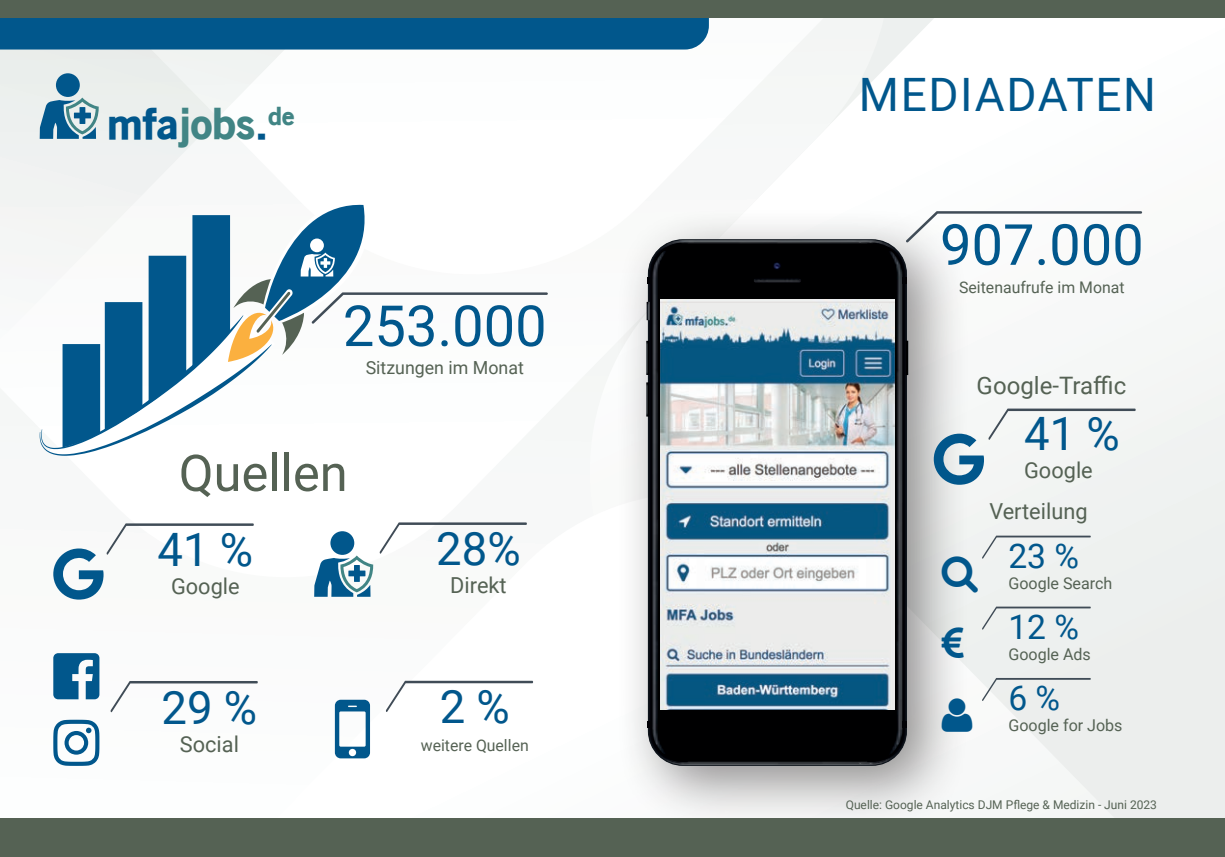
<style>
.page{position:relative;width:1225px;height:857px;background:#fff}
.page>*{position:absolute;margin:0;border:0;box-sizing:border-box;transform-origin:0 0}
.t1{font:56.6px "Roboto";color:#01578c}
.t2{font:50.6px "Roboto";color:#556254}
.t3{font:46px "Roboto";letter-spacing:.035em;color:#01578c}
.t4{font:900 42.6px "Old Sans";color:#01578c}
.t5{font:34px "Roboto";color:#01578c}
.t6{font:24px "Roboto";color:#556254}
.t7{font:22px "Roboto";color:#556254}
.t8{font:18px "Roboto";color:#556254}
.t9{font:16.2px "Roboto";color:#556254}
.t10{font:16px "Roboto";color:#556254}
.t11{font:12px "Roboto";color:#556254}
.s1{color:#418585}
</style>
<div class="page">
<svg style="left:972px;top:408px;width:253px;height:409px"></svg>
<svg style="left:0;top:49px;width:451px;height:146px"></svg>
<div style="left:613px;top:206px;width:359px;height:623px;background:#231f20;opacity:.5"></div>
<div style="left:652px;top:244px;width:250px;height:516px;background:#000001;border-radius:30px"></div>
<img style="left:646px;top:302px;width:3px;height:18px">
<img style="left:646px;top:340px;width:3px;height:35px">
<img style="left:646px;top:382px;width:3px;height:34px">
<svg style="left:905px;top:340px;width:3px;height:35px"></svg>
<img style="left:653px;top:753px;width:248px;height:11px">
<img style="left:656px;top:753px;width:243px;height:10px">
<img style="left:658px;top:753px;width:238px;height:10px">
<img style="left:662px;top:755px;width:230px;height:7px">
<img style="left:666px;top:757px;width:222px;height:5px">
<img style="left:671px;top:759px;width:213px;height:3px">
<img style="left:677px;top:761px;width:200px;height:1px">
<img style="left:653px;top:240px;width:248px;height:11px">
<img style="left:656px;top:241px;width:243px;height:10px">
<img style="left:658px;top:241px;width:238px;height:10px">
<img style="left:662px;top:242px;width:230px;height:7px">
<img style="left:666px;top:242px;width:222px;height:5px">
<img style="left:671px;top:242px;width:213px;height:3px">
<img style="left:677px;top:243px;width:200px;height:1px">
<img style="left:902px;top:275px;width:1px;height:453px">
<img style="left:888px;top:251px;width:14px;height:502px">
<img style="left:652px;top:251px;width:15px;height:502px">
<svg style="left:902px;top:277px;width:5px;height:7px"></svg>
<svg style="left:902px;top:720px;width:5px;height:7px"></svg>
<svg style="left:648px;top:720px;width:4px;height:7px"></svg>
<svg style="left:648px;top:277px;width:4px;height:7px"></svg>
<img style="left:754px;top:262px;width:47px;height:20px">
<svg style="left:906px;top:211px;width:236px;height:31px"></svg>
<svg style="left:379px;top:522px;width:148px;height:31px"></svg>
<svg style="left:110px;top:681px;width:148px;height:30px"></svg>
<svg style="left:386px;top:680px;width:147px;height:31px"></svg>
<svg style="left:982px;top:606px;width:108px;height:23px;background:#dee2e2"></svg>
<svg style="left:982px;top:677px;width:108px;height:23px;background:#dee1e1"></svg>
<svg style="left:40px;top:204px;width:508px;height:252px"></svg>
<img style="left:661px;top:299px;width:234px;height:410px">
<div style="left:0;top:817px;width:1225px;height:39px;background:#556254"></div>
<div style="left:0;top:17px;width:709px;height:32px;background:#01578c"></div>
<div style="left:0;top:0;width:1225px;height:17px;background:#556254"></div>
<div style="left:56px;top:73px;width:24px;height:24px;background:#01578c;border-radius:50%"></div>
<svg style="left:40px;top:97px;width:59px;height:42px;background:#679ab2"></svg>
<div style="left:330px;top:531px;width:24px;height:23px;background:#01578c;border-radius:50%"></div>
<svg style="left:314px;top:555px;width:59px;height:41px"></svg>
<svg style="left:106px;top:523px;width:148px;height:32px"></svg>
<svg style="left:933px;top:408px;width:202px;height:76px"></svg>
<svg style="left:941px;top:535px;width:149px;height:57px"></svg>
<svg style="left:941px;top:626px;width:22px;height:31px"></svg>
<svg style="left:941px;top:697px;width:31px;height:34px"></svg>
<h3 class="t4" style="left:107px;top:97px;width:189px">mfa<span class="s1">jobs</span>.<sup>de</sup></h3>
<h1 class="t1" style="left:343px;top:286px;width:205px">253.000</h1>
<h3 class="t8" style="left:366px;top:355px;width:160px">Sitzungen im Monat</h3>
<h2 class="t2" style="left:179px;top:437px;width:170px">Quellen</h2>
<h3 class="t3" style="left:158px;top:517px;width:97px">41 %</h3>
<h3 class="t7" style="left:171px;top:570px;width:70px">Google</h3>
<h3 class="t3" style="left:162px;top:674px;width:97px">29 %</h3>
<h3 class="t7" style="left:180px;top:728px;width:61px">Social</h3>
<h3 class="t3" style="left:436px;top:516px;width:86px">28%</h3>
<h3 class="t7" style="left:450px;top:569px;width:58px">Direkt</h3>
<h3 class="t3" style="left:440px;top:674px;width:72px">2 %</h3>
<h3 class="t10" style="left:421px;top:733px;width:109px">weitere Quellen</h3>
<h3 class="t3" style="left:859px;top:62px;width:299px">MEDIADATEN</h3>
<h1 class="t1" style="left:940px;top:205px;width:205px">907.000</h1>
<h3 class="t10" style="left:959px;top:276px;width:167px">Seitenaufrufe im Monat</h3>
<h3 class="t6" style="left:976px;top:368px;width:151px">Google-Traffic</h3>
<h3 class="t3" style="left:1024px;top:401px;width:97px">41 %</h3>
<h3 class="t7" style="left:1024px;top:454px;width:70px">Google</h3>
<h3 class="t7" style="left:989px;top:496px;width:100px">Verteilung</h3>
<h3 class="t5" style="left:1008px;top:532px;width:72px">23 %</h3>
<h3 class="t9" style="left:1008px;top:571px;width:105px">Google Search</h3>
<h3 class="t5" style="left:1008px;top:602px;width:72px">12 %</h3>
<h3 class="t9" style="left:1008px;top:642px;width:84px">Google Ads</h3>
<h3 class="t5" style="left:1008px;top:674px;width:53px">6 %</h3>
<h3 class="t9" style="left:1008px;top:713px;width:116px">Google for Jobs</h3>
<p class="t11" style="left:845px;top:796px;width:313px">Quelle: Google Analytics DJM Pflege &amp; Medizin - Juni 2023</p>
</div>
